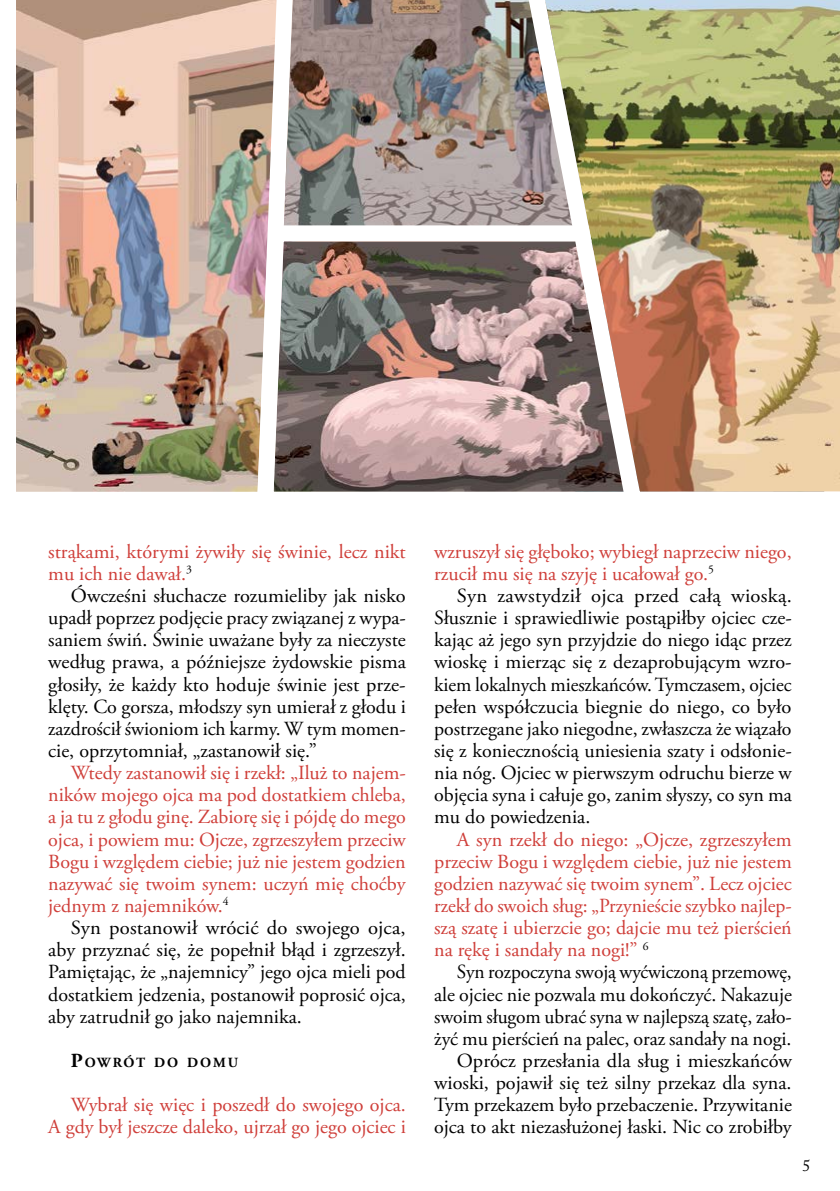
<style>
.page{position:relative;width:840px;height:1191px;background:#fff}
.page>*{position:absolute;margin:0;border:0;box-sizing:border-box;transform-origin:0 0}
.t1{font:20px/22.2px "Adobe Garamond Pro";color:#000;text-align:justify}
.t2{font:20px/22.2px "Adobe Garamond Pro";color:#cf3e39}
.t3{font:16px "Adobe Caslon Pro";color:#000}
.t4{font:700 14px "Adobe Garamond Pro";letter-spacing:.145em;color:#000}
.s1{font-size:20px}
</style>
<div class="page">
<img style="left:16px;top:0;width:232px;height:492px">
<img style="left:248px;top:0;width:262px;height:217px">
<img style="left:248px;top:217px;width:262px;height:275px">
<img style="left:510px;top:0;width:329px;height:492px">
<p class="t2" style="left:48px;top:541px;width:359px">strąkami, którymi żywiły się świnie, lecz nikt mu ich nie dawał.<sup>3</sup></p>
<p class="t1" style="left:48px;top:585px;width:359px;text-indent:23px">Ówcześni słuchacze rozumieliby jak nisko upadł poprzez podjęcie pracy związanej z wypa&shy;saniem świń. Świnie uważane były za nieczyste według prawa, a późniejsze żydowskie pisma głosiły, że każdy kto hoduje świnie jest prze&shy;klęty. Co gorsza, młodszy syn umierał z głodu i zazdrościł świoniom ich karmy. W tym momen&shy;cie, oprzytomniał, „zastanowił się.”</p>
<p class="t2" style="left:48px;top:762px;width:359px;text-align:justify;text-indent:23px">Wtedy zastanowił się i rzekł: „Iluż to najem&shy;ników mojego ojca ma pod dostatkiem chleba, a ja tu z głodu ginę. Zabiorę się i pójdę do mego ojca, i powiem mu: Ojcze, zgrzeszyłem przeciw Bogu i względem ciebie; już nie jestem godzien nazywać się twoim synem: uczyń mię choćby jednym z najemników.<sup>4</sup></p>
<p class="t1" style="left:48px;top:917px;width:359px;text-indent:23px">Syn postanowił wrócić do swojego ojca, aby przyznać się, że popełnił błąd i zgrzeszył.<br>Pamiętając, że „najemnicy” jego ojca mieli pod dostatkiem jedzenia, postanowił poprosić ojca, aby zatrudnił go jako najemnika.</p>
<p class="t4" style="left:71px;top:1054px;width:169px"><span class="s1">P</span>OWRÓT DO DOMU</p>
<p class="t2" style="left:48px;top:1094px;width:359px;text-align:right">Wybrał się więc i poszedł do swojego ojca.<br>A gdy był jeszcze daleko, ujrzał go jego ojciec i</p>
<p class="t2" style="left:434px;top:541px;width:359px">wzruszył się głęboko; wybiegł naprzeciw niego, rzucił mu się na szyję i ucałował go.<sup>5</sup></p>
<p class="t1" style="left:434px;top:585px;width:359px;text-indent:23px">Syn zawstydził ojca przed całą wioską.<br>Słusznie i sprawiedliwie postąpiłby ojciec cze&shy;kając aż jego syn przyjdzie do niego idąc przez wioskę i mierząc się z dezaprobującym wzro&shy;kiem lokalnych mieszkańców. Tymczasem, ojciec pełen współczucia biegnie do niego, co było postrzegane jako niegodne, zwłaszcza że wiązało się z koniecznością uniesienia szaty i odsłonie&shy;nia nóg. Ojciec w pierwszym odruchu bierze w objęcia syna i całuje go, zanim słyszy, co syn ma mu do powiedzenia.</p>
<p class="t2" style="left:434px;top:828px;width:359px;text-align:justify;text-indent:23px">A syn rzekł do niego: „Ojcze, zgrzeszyłem przeciw Bogu i względem ciebie, już nie jestem godzien nazywać się twoim synem”. Lecz ojciec rzekł do swoich sług: „Przynieście szybko najlep&shy;szą szatę i ubierzcie go; dajcie mu też pierścień na rękę i sandały na nogi!” <sup>6</sup></p>
<p class="t1" style="left:434px;top:961px;width:359px;text-align:right">Syn rozpoczyna swoją wyćwiczoną przemowę, ale ojciec nie pozwala mu dokończyć. Nakazuje swoim sługom ubrać syna w najlepszą szatę, zało&shy;żyć mu pierścień na palec, oraz sandały na nogi.<br>Oprócz przesłania dla sług i mieszkańców wioski, pojawił się też silny przekaz dla syna.<br>Tym przekazem było przebaczenie. Przywitanie ojca to akt niezasłużonej łaski. Nic co zrobiłby</p>
<p class="t3" style="left:801px;top:1156px;width:9px">5</p>
</div>
